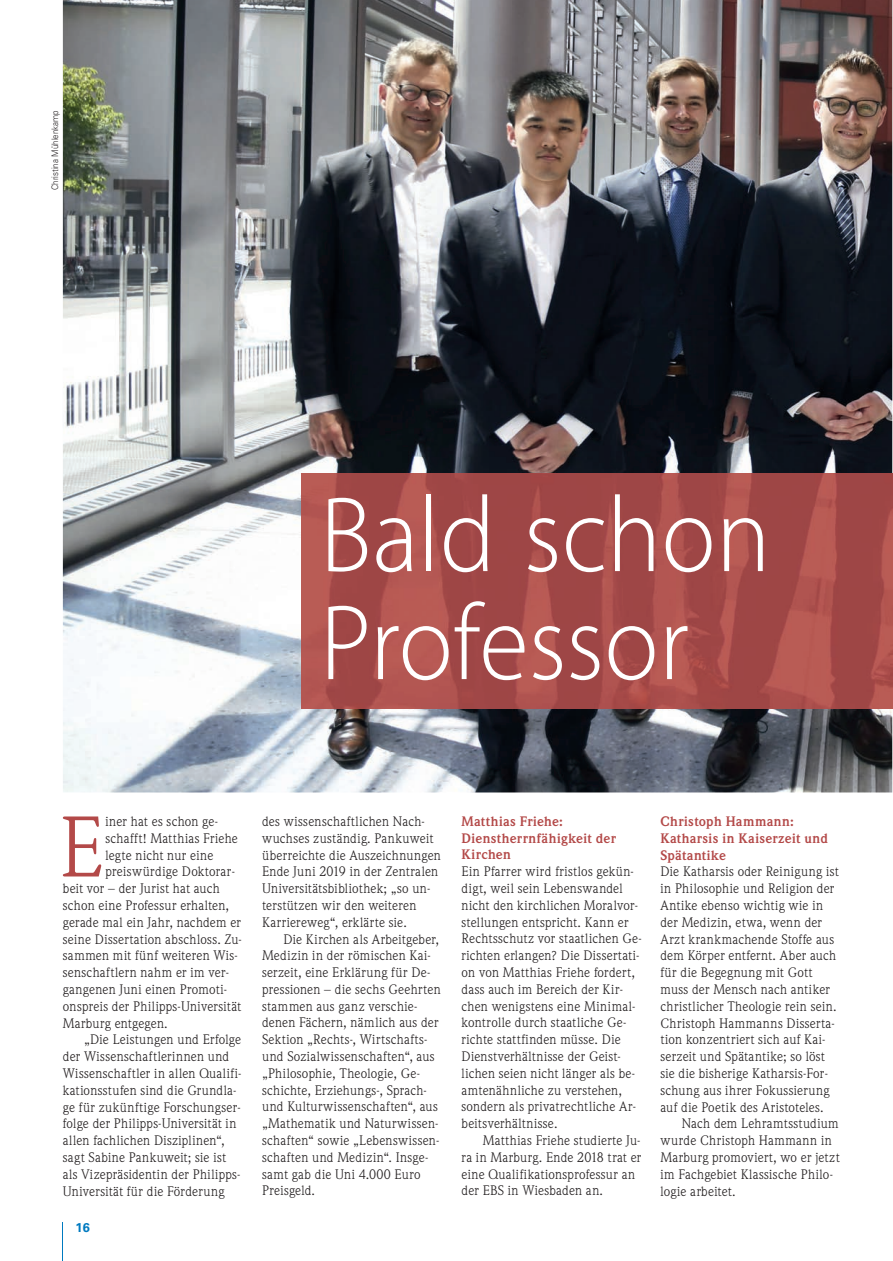
<style>
.page{position:relative;width:893px;height:1261px;background:#fff}
.page>*{position:absolute;margin:0;border:0;box-sizing:border-box;transform-origin:0 0}
.t1{font:300 108px/108px "Myriad Pro";color:#fff;scale:.94 1}
.t2{font:84.3px "Weidemann Std";color:#b34948}
.t3{font:13.5px/16.8px "Weidemann Std";letter-spacing:.02em;color:#231f20}
.t4{font:700 13.5px/16.8px "Weidemann Std";letter-spacing:.025em;color:#b34948}
.t5{font:700 12.75px "Univers LT Std";color:#007ac0}
.t6{font:300 9px "Univers LT Std";letter-spacing:.005em;color:#231f20;scale:.88 1}
</style>
<div class="page">
<hr style="left:63px;top:1222px;width:1px;height:39px;background:#007ac0">
<img style="left:63px;top:0;width:829px;height:792px">
<img style="left:301px;top:473px;width:591px;height:235px">
<p class="t6" style="left:50px;top:190px;width:92px;rotate:-90deg">Christina Mühlenkamp</p>
<h1 class="t1" style="left:320px;top:483px;width:480px">Bald schon<br>Professor</h1>
<h2 class="t2" style="left:59px;top:798px;width:47px">E</h2>
<p class="t3" style="left:105px;top:813px;width:114px">iner hat es schon ge-</p>
<p class="t3" style="left:105px;top:830px;width:134px">schafft! Matthias Friehe</p>
<p class="t3" style="left:105px;top:847px;width:109px">legte nicht nur eine</p>
<p class="t3" style="left:105px;top:863px;width:131px">preiswürdige Doktorar-</p>
<p class="t3" style="left:63px;top:880px;width:158px">beit vor – der Jurist hat auch</p>
<p class="t3" style="left:63px;top:897px;width:168px">schon eine Professur erhalten,</p>
<p class="t3" style="left:63px;top:914px;width:180px">gerade mal ein Jahr, nachdem er</p>
<p class="t3" style="left:63px;top:930px;width:180px">seine Dissertation abschloss. Zu-</p>
<p class="t3" style="left:63px;top:947px;width:176px">sammen mit fünf weiteren Wis-</p>
<p class="t3" style="left:63px;top:964px;width:168px">senschaftlern nahm er im ver-</p>
<p class="t3" style="left:63px;top:981px;width:166px">gangenen Juni einen Promoti-</p>
<p class="t3" style="left:63px;top:998px;width:180px">onspreis der Philipps-Universität</p>
<p class="t3" style="left:63px;top:1014px;width:106px">Marburg entgegen.</p>
<p class="t3" style="left:84px;top:1031px;width:158px">„Die Leistungen und Erfolge</p>
<p class="t3" style="left:63px;top:1048px;width:168px">der Wissenschaftlerinnen und</p>
<p class="t3" style="left:63px;top:1065px;width:180px">Wissenschaftler in allen Qualifi-</p>
<p class="t3" style="left:63px;top:1082px;width:175px">kationsstufen sind die Grundla-</p>
<p class="t3" style="left:63px;top:1098px;width:179px">ge für zukünftige Forschungser-</p>
<p class="t3" style="left:63px;top:1115px;width:175px">folge der Philipps-Universität in</p>
<p class="t3" style="left:63px;top:1132px;width:163px">allen fachlichen Disziplinen“,</p>
<p class="t3" style="left:63px;top:1149px;width:165px">sagt Sabine Pankuweit; sie ist</p>
<p class="t3" style="left:63px;top:1166px;width:179px">als Vizepräsidentin der Philipps-</p>
<p class="t3" style="left:63px;top:1182px;width:163px">Universität für die Förderung</p>
<p class="t5" style="left:76px;top:1221px;width:16px">16</p>
<p class="t3" style="left:262px;top:813px;width:180px">des wissenschaftlichen Nach&shy;wuchses zuständig. Pankuweit überreichte die Auszeichnungen<br>Ende Juni 2019 in der Zentralen<br>Universitätsbibliothek; „so un&shy;terstützen wir den weiteren<br>Karriereweg“, erklärte sie.</p>
<p class="t3" style="left:262px;top:930px;width:180px;text-indent:21px">Die Kirchen als Arbeitgeber,<br>Medizin in der römischen Kai&shy;serzeit, eine Erklärung für De&shy;pressionen – die sechs Geehrten stammen aus ganz verschie&shy;denen Fächern, nämlich aus der<br>Sektion „Rechts-, Wirtschafts&shy;und Sozialwissenschaften“, aus „Philosophie, Theologie, Ge&shy;schichte, Erziehungs-, Sprach&shy;und Kulturwissenschaften“, aus „Mathematik und Naturwissen&shy;schaften“ sowie „Lebenswissen&shy;schaften und Medizin“. Insge&shy;samt gab die Uni 4.000 Euro<br>Preisgeld.</p>
<p class="t4" style="left:461px;top:813px;width:156px">Matthias Friehe:<br>Dienstherrnfähigkeit der<br>Kirchen</p>
<p class="t3" style="left:461px;top:863px;width:182px">Ein Pfarrer wird fristlos gekün&shy;digt, weil sein Lebenswandel nicht den kirchlichen Moralvor&shy;stellungen entspricht. Kann er<br>Rechtsschutz vor staatlichen Ge&shy;richten erlangen? Die Dissertati&shy;on von Matthias Friehe fordert, dass auch im Bereich der Kir&shy;chen wenigstens eine Minimal&shy;kontrolle durch staatliche Ge&shy;richte stattfinden müsse. Die<br>Dienstverhältnisse der Geist&shy;lichen seien nicht länger als be&shy;amtenähnliche zu verstehen, sondern als privatrechtliche Ar&shy;beitsverhältnisse.</p>
<p class="t3" style="left:461px;top:1132px;width:181px;text-indent:21px">Matthias Friehe studierte Ju&shy;ra in Marburg. Ende 2018 trat er eine Qualifikationsprofessur an der EBS in Wiesbaden an.</p>
<p class="t4" style="left:660px;top:813px;width:169px">Christoph Hammann:<br>Katharsis in Kaiserzeit und<br>Spätantike</p>
<p class="t3" style="left:660px;top:863px;width:180px">Die Katharsis oder Reinigung ist in Philosophie und Religion der<br>Antike ebenso wichtig wie in der Medizin, etwa, wenn der<br>Arzt krankmachende Stoffe aus dem Körper entfernt. Aber auch für die Begegnung mit Gott muss der Mensch nach antiker christlicher Theologie rein sein.<br>Christoph Hammanns Disserta&shy;tion konzentriert sich auf Kai&shy;serzeit und Spätantike; so löst sie die bisherige Katharsis-For&shy;schung aus ihrer Fokussierung auf die Poetik des Aristoteles.</p>
<p class="t3" style="left:660px;top:1115px;width:181px;text-indent:21px">Nach dem Lehramtsstudium wurde Christoph Hammann in<br>Marburg promoviert, wo er jetzt im Fachgebiet Klassische Philo&shy;logie arbeitet.</p>
</div>
